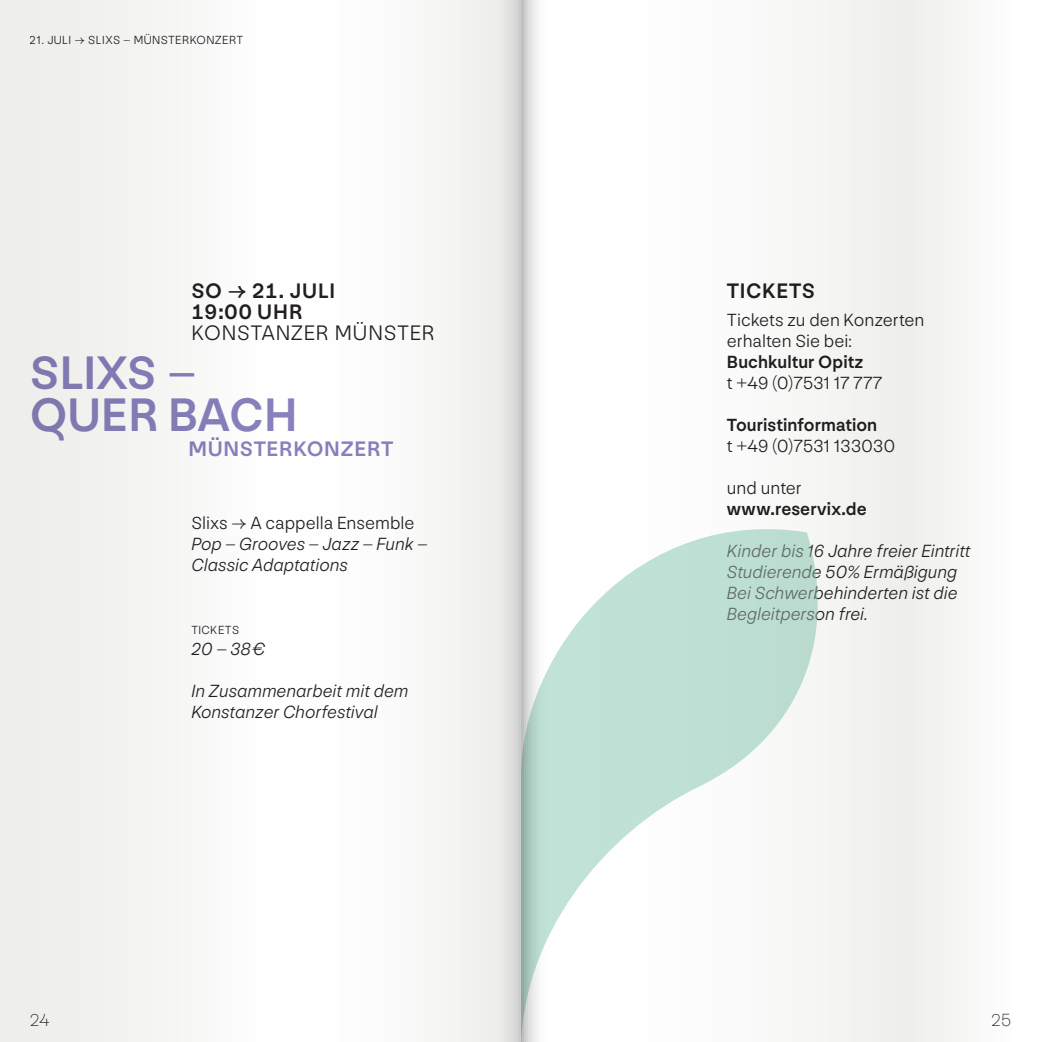
<style>
.page{position:relative;width:1042px;height:1042px;background:#fff}
.page>*{position:absolute;margin:0;border:0;box-sizing:border-box;transform-origin:0 0}
.t1{font:500 49px/42px "NN Nouvelle Grotesk STD";letter-spacing:.005em;color:#8781bd}
.t2{font:500 21.88px/21px "NN Nouvelle Grotesk STD";letter-spacing:.03em;color:#231f20}
.t3{font:300 21.88px "NN Nouvelle Grotesk STD";letter-spacing:.025em;color:#231f20}
.t4{font:500 21.88px "NN Nouvelle Grotesk STD";letter-spacing:.03em;color:#8781bd}
.t5{font:18.38px/21px "NN Nouvelle Grotesk STD Light Diagonal";color:#231f20}
.t6{font:300 18.38px/21px "NN Nouvelle Grotesk STD";color:#231f20}
.t7{font:500 18.38px "NN Nouvelle Grotesk STD";letter-spacing:.005em;color:#231f20}
.t8{font:100 18.38px "NN Nouvelle Grotesk STD";color:#231f20}
.t9{font:300 12.25px "NN Nouvelle Grotesk STD";letter-spacing:.03em;color:#231f20}
</style>
<div class="page">
<div style="left:0;top:0;width:521px;height:1042px;background:#f6f6f5"></div>
<svg style="left:521px;top:0;width:442px;height:1042px"></svg>
<p class="t9" style="left:30px;top:33px;width:215px">21. JULI → SLIXS – MÜNSTERKONZERT</p>
<p class="t2" style="left:191px;top:280px;width:145px">SO → 21. JULI<br>19:00 UHR</p>
<p class="t3" style="left:191px;top:320px;width:245px">KONSTANZER MÜNSTER</p>
<p class="t6" style="left:727px;top:309px;width:199px">Tickets zu den Konzerten erhalten Sie bei:</p>
<p class="t7" style="left:727px;top:351px;width:138px">Buchkultur Opitz</p>
<p class="t6" style="left:727px;top:372px;width:157px">t +49 (0) 7531 17 777</p>
<p class="t7" style="left:727px;top:414px;width:152px">Touristinformation</p>
<p class="t6" style="left:727px;top:435px;width:170px">t +49 (0) 7531 133030</p>
<p class="t6" style="left:727px;top:477px;width:76px">und unter</p>
<p class="t7" style="left:727px;top:498px;width:141px">www.reservix.de</p>
<p class="t5" style="left:727px;top:540px;width:245px">Kinder bis 16 Jahre freier Eintritt<br>Studierende 50% Ermäßigung<br>Bei Schwerbehinderten ist die<br>Begleitperson frei.</p>
<p class="t2" style="left:727px;top:280px;width:90px">TICKETS</p>
<h1 class="t1" style="left:30px;top:352px;width:269px">SLIXS –<br>QUER BACH</h1>
<p class="t4" style="left:189px;top:435px;width:206px">MÜNSTERKONZERT</p>
<p class="t6" style="left:191px;top:512px;width:225px">Slixs → A cappella Ensemble</p>
<p class="t5" style="left:191px;top:533px;width:238px">Pop – Grooves – Jazz – Funk –<br>Classic Adaptations</p>
<p class="t9" style="left:191px;top:623px;width:49px">TICKETS</p>
<p class="t5" style="left:191px;top:638px;width:75px">20 – 38 €</p>
<p class="t5" style="left:191px;top:680px;width:219px">In Zusammenarbeit mit dem<br>Konstanzer Chorfestival</p>
<p class="t8" style="left:30px;top:1010px;width:21px">24</p>
<p class="t8" style="left:991px;top:1010px;width:22px">25</p>
</div>
